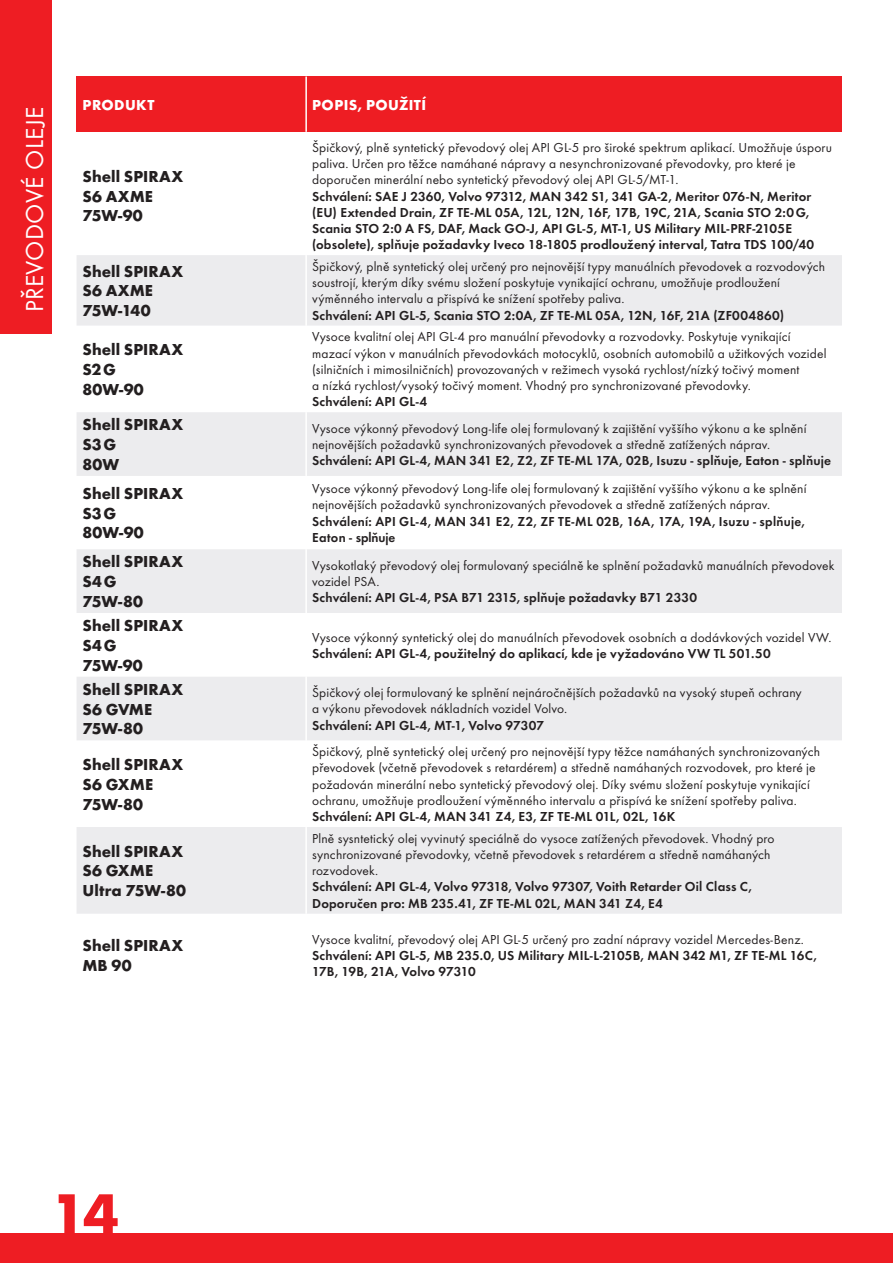
<style>
.page{position:relative;width:893px;height:1263px;background:#fff}
.page>*{position:absolute;margin:0;border:0;box-sizing:border-box;transform-origin:0 0}
.t1{font:700 60px "Futura TOT";color:#ee1d23}
.t2{font:25.5px "Futura TOT";letter-spacing:.015em;color:#fff}
.t3{font:700 16.5px/19.8px "Futura TOT";letter-spacing:.005em;color:#231f20}
.t4{font:700 15px "Futura TOT";letter-spacing:.025em;color:#fff}
.t5{font:13.5px/16.2px "Futura TOT";letter-spacing:.01em;color:#231f20}
.t6{font:600 13.5px/16.2px "Futura TOT";letter-spacing:.015em;color:#231f20}
</style>
<div class="page">
<div style="left:0;top:1233px;width:893px;height:30px;background:#ee1d23"></div>
<div style="left:77px;top:77px;width:765px;height:55px;background:#ee1d23"></div>
<hr style="left:305px;top:77px;width:2px;height:55px;background:#fff">
<div style="left:0;top:0;width:30px;height:334px;background:#ee1d23"></div>
<div style="left:17px;top:0;width:34px;height:334px;background:#ee1d23"></div>
<svg style="left:77px;top:255px;width:765px;height:659px;fill:#ececee"></svg>
<hr style="left:305px;top:255px;width:2px;height:71px;background:#fff">
<hr style="left:305px;top:326px;width:2px;height:86px;background:#fff">
<hr style="left:305px;top:412px;width:2px;height:64px;background:#fff">
<hr style="left:305px;top:476px;width:2px;height:73px;background:#fff">
<hr style="left:305px;top:549px;width:2px;height:64px;background:#fff">
<hr style="left:305px;top:613px;width:2px;height:64px;background:#fff">
<hr style="left:305px;top:677px;width:2px;height:63px;background:#fff">
<hr style="left:305px;top:740px;width:2px;height:87px;background:#fff">
<hr style="left:305px;top:827px;width:2px;height:87px;background:#fff">
<h2 class="t2" style="left:20px;top:312px;width:207px;rotate:-90deg">PŘEVODOVÉ OLEJE</h2>
<p class="t4" style="left:83px;top:95px;width:73px">Produkt</p>
<p class="t4" style="left:312px;top:95px;width:115px">Popis, použití</p>
<p class="t3" style="left:83px;top:166px;width:102px">Shell SPIRAX<br>S6 AXME<br>75W-90</p>
<p class="t5" style="left:312px;top:139px;width:521px">Špičkový, plně syntetický převodový olej API GL-5 pro široké spektrum aplikací. Umožňuje úsporu paliva. Určen pro těžce namáhané nápravy a nesynchronizované převodovky, pro které je doporučen minerální nebo syntetický převodový olej API GL-5/MT-1.</p>
<p class="t6" style="left:312px;top:188px;width:503px">Schválení: SAE J 2360, Volvo 97312, MAN 342 S1, 341 GA-2, Meritor 076-N, Meritor (EU) Extended Drain, ZF TE-ML 05A, 12L, 12N, 16F, 17B, 19C, 21A, Scania STO 2:0G, Scania STO 2:0 A FS, DAF, Mack GO-J, API GL-5, MT-1, US Military MIL-PRF-2105E (obsolete), splňuje požadavky Iveco 18-1805 prodloužený interval, Tatra TDS 100/40</p>
<p class="t3" style="left:83px;top:261px;width:102px">Shell SPIRAX<br>S6 AXME<br>75W-140</p>
<p class="t5" style="left:312px;top:258px;width:515px">Špičkový, plně syntetický olej určený pro nejnovější typy manuálních převodovek a rozvodových soustrojí, kterým díky svému složení poskytuje vynikající ochranu, umožňuje prodloužení výměnného intervalu a přispívá ke snížení spotřeby paliva.</p>
<p class="t6" style="left:312px;top:307px;width:474px">Schválení: API GL-5, Scania STO 2:0A, ZF TE-ML 05A, 12N, 16F, 21A (ZF004860)</p>
<p class="t3" style="left:83px;top:339px;width:102px">Shell SPIRAX<br>S2G<br>80W-90</p>
<p class="t5" style="left:312px;top:329px;width:516px">Vysoce kvalitní olej API GL-4 pro manuální převodovky a rozvodovky. Poskytuje vynikající mazací výkon v manuálních převodovkách motocyklů, osobních automobilů a užitkových vozidel (silničních i mimosilničních) provozovaných v režimech vysoká rychlost/nízký točivý moment<br>a nízká rychlost/vysoký točivý moment. Vhodný pro synchronizované převodovky.</p>
<p class="t6" style="left:312px;top:393px;width:117px">Schválení: API GL-4</p>
<p class="t3" style="left:83px;top:415px;width:102px">Shell SPIRAX<br>S3G<br>80W</p>
<p class="t5" style="left:312px;top:420px;width:496px">Vysoce výkonný převodový Long-life olej formulovaný k zajištění vyššího výkonu a ke splnění nejnovějších požadavků synchronizovaných převodovek a středně zatížených náprav.</p>
<p class="t6" style="left:312px;top:452px;width:520px">Schválení: API GL-4, MAN 341 E2, Z2, ZF TE-ML 17A, 02B, Isuzu - splňuje, Eaton - splňuje</p>
<p class="t3" style="left:83px;top:483px;width:102px">Shell SPIRAX<br>S3G<br>80W-90</p>
<p class="t5" style="left:312px;top:480px;width:496px">Vysoce výkonný převodový Long-life olej formulovaný k zajištění vyššího výkonu a ke splnění nejnovějších požadavků synchronizovaných převodovek a středně zatížených náprav.</p>
<p class="t6" style="left:312px;top:513px;width:494px">Schválení: API GL-4, MAN 341 E2, Z2, ZF TE-ML 02B, 16A, 17A, 19A, Isuzu - splňuje,<br>Eaton - splňuje</p>
<p class="t3" style="left:83px;top:552px;width:102px">Shell SPIRAX<br>S4G<br>75W-80</p>
<p class="t5" style="left:312px;top:557px;width:524px">Vysokotlaký převodový olej formulovaný speciálně ke splnění požadavků manuálních převodovek vozidel PSA.</p>
<p class="t6" style="left:312px;top:589px;width:386px">Schválení: API GL-4, PSA B71 2315, splňuje požadavky B71 2330</p>
<p class="t3" style="left:83px;top:615px;width:102px">Shell SPIRAX<br>S4G<br>75W-90</p>
<p class="t5" style="left:312px;top:629px;width:521px">Vysoce výkonný syntetický olej do manuálních převodovek osobních a dodávkových vozidel VW.</p>
<p class="t6" style="left:312px;top:645px;width:460px">Schválení: API GL-4, použitelný do aplikací, kde je vyžadováno VW TL 501.50</p>
<p class="t3" style="left:83px;top:679px;width:102px">Shell SPIRAX<br>S6 GVME<br>75W-80</p>
<p class="t5" style="left:312px;top:684px;width:491px">Špičkový olej formulovaný ke splnění nejnáročnějších požadavků na vysoký stupeň ochrany a výkonu převodovek nákladních vozidel Volvo.</p>
<p class="t6" style="left:312px;top:717px;width:233px">Schválení: API GL-4, MT-1, Volvo 97307</p>
<p class="t3" style="left:83px;top:754px;width:102px">Shell SPIRAX<br>S6 GXME<br>75W-80</p>
<p class="t5" style="left:312px;top:743px;width:510px">Špičkový, plně syntetický olej určený pro nejnovější typy těžce namáhaných synchronizovaných převodovek (včetně převodovek s retardérem) a středně namáhaných rozvodovek, pro které je požadován minerální nebo syntetický převodový olej. Díky svému složení poskytuje vynikající ochranu, umožňuje prodloužení výměnného intervalu a přispívá ke snížení spotřeby paliva.</p>
<p class="t6" style="left:312px;top:808px;width:365px">Schválení: API GL-4, MAN 341 Z4, E3, ZF TE-ML 01L, 02L, 16K</p>
<p class="t3" style="left:83px;top:841px;width:105px">Shell SPIRAX<br>S6 GXME<br>Ultra 75W-80</p>
<p class="t5" style="left:312px;top:830px;width:464px">Plně sysntetický olej vyvinutý speciálně do vysoce zatížených převodovek. Vhodný pro synchronizované převodovky, včetně převodovek s retardérem a středně namáhaných rozvodovek.</p>
<p class="t6" style="left:312px;top:879px;width:441px">Schválení: API GL-4, Volvo 97318, Volvo 97307, Voith Retarder Oil Class C,<br>Doporučen pro: MB 235.41, ZF TE-ML 02L, MAN 341 Z4, E4</p>
<p class="t3" style="left:83px;top:935px;width:102px">Shell SPIRAX<br>MB 90</p>
<p class="t5" style="left:312px;top:931px;width:493px">Vysoce kvalitní, převodový olej API GL-5 určený pro zadní nápravy vozidel Mercedes-Benz.</p>
<p class="t6" style="left:312px;top:947px;width:506px">Schválení: API GL-5, MB 235.0, US Military MIL-L-2105B, MAN 342 M1, ZF TE-ML 16C,<br>17B, 19B, 21A, Volvo 97310</p>
<h1 class="t1" style="left:50px;top:1177px;width:70px">14</h1>
</div>
